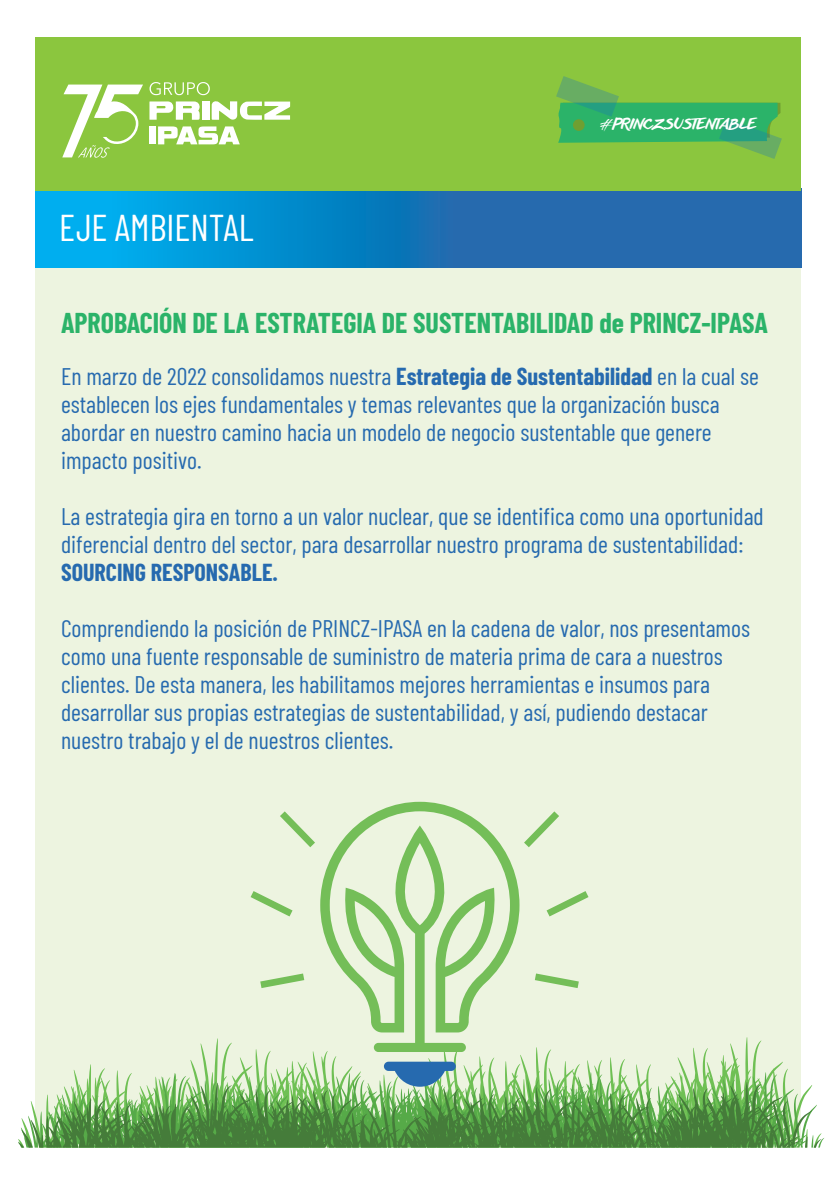
<style>
.page{position:relative;width:840px;height:1191px;background:#fff}
.page>*{position:absolute;margin:0;border:0;box-sizing:border-box;transform-origin:0 0}
.t1{font:37.2px "Barlow Condensed";color:#fff}
.t2{font:700 28px "Barlow Condensed";color:#2bb369}
.t3{font:24px/28px "Barlow Condensed";color:#266aaf}
.t4{font:700 24px "Barlow Condensed";color:#266aaf}
.t5{font:14.4px "anothershabby";color:#fff}
.s1{font-family:"Blacksword"}
.s2{font-weight:700}
</style>
<div class="page">
<div style="left:35px;top:38px;width:765px;height:1109px;background:#edf4e0"></div>
<svg style="left:35px;top:191px;width:765px;height:77px"></svg>
<div style="left:35px;top:38px;width:765px;height:153px;background:#8bc63e"></div>
<svg style="left:211px;top:101px;width:79px;height:19px"></svg>
<div style="left:202px;top:102px;width:7px;height:18px;background:#fff"></div>
<svg style="left:149px;top:101px;width:51px;height:19px"></svg>
<svg style="left:149px;top:82px;width:61px;height:13px"></svg>
<div style="left:149px;top:126px;width:6px;height:18px;background:#fff"></div>
<svg style="left:158px;top:126px;width:82px;height:18px"></svg>
<svg style="left:62px;top:85px;width:81px;height:73px"></svg>
<svg style="left:556px;top:76px;width:225px;height:83px"></svg>
<svg style="left:73px;top:1037px;width:728px;height:35px"></svg>
<svg style="left:74px;top:1072px;width:749px;height:71px"></svg>
<svg style="left:18px;top:1082px;width:803px;height:65px"></svg>
<svg style="left:373px;top:1032px;width:92px;height:20px"></svg>
<svg style="left:383px;top:1061px;width:72px;height:25px"></svg>
<svg style="left:320px;top:801px;width:199px;height:231px"></svg>
<svg style="left:260px;top:973px;width:44px;height:15px"></svg>
<svg style="left:250px;top:891px;width:42px;height:25px"></svg>
<svg style="left:280px;top:811px;width:35px;height:36px"></svg>
<svg style="left:535px;top:973px;width:43px;height:15px"></svg>
<svg style="left:546px;top:891px;width:42px;height:25px"></svg>
<svg style="left:524px;top:811px;width:35px;height:36px"></svg>
<h1 class="t1" style="left:59px;top:201px;width:196px">EJE AMBIENTAL</h1>
<p class="t5" style="left:597px;top:116px;width:160px"><span class="s1">#</span>PRINCZSUSTENTABLE</p>
<p class="t2" style="left:61px;top:303px;width:708px">APROBACIÓN DE LA ESTRATEGIA DE SUSTENTABILIDAD de PRINCZ-IPASA</p>
<p class="t3" style="left:61px;top:360px;width:698px">En marzo de 2022 consolidamos nuestra <span class="s2">Estrategia de Sustentabilidad</span> en la cual se establecen los ejes fundamentales y temas relevantes que la organización busca abordar en nuestro camino hacia un modelo de negocio sustentable que genere impacto positivo.</p>
<p class="t3" style="left:61px;top:500px;width:703px">La estrategia gira en torno a un valor nuclear, que se identifica como una oportunidad diferencial dentro del sector, para desarrollar nuestro programa de sustentabilidad:</p>
<p class="t4" style="left:61px;top:555px;width:218px">SOURCING RESPONSABLE.</p>
<p class="t3" style="left:61px;top:612px;width:690px">Comprendiendo la posición de PRINCZ-IPASA en la cadena de valor, nos presentamos como una fuente responsable de suministro de materia prima de cara a nuestros clientes. De esta manera, les habilitamos mejores herramientas e insumos para desarrollar sus propias estrategias de sustentabilidad, y así, pudiendo destacar nuestro trabajo y el de nuestros clientes.</p>
</div>
